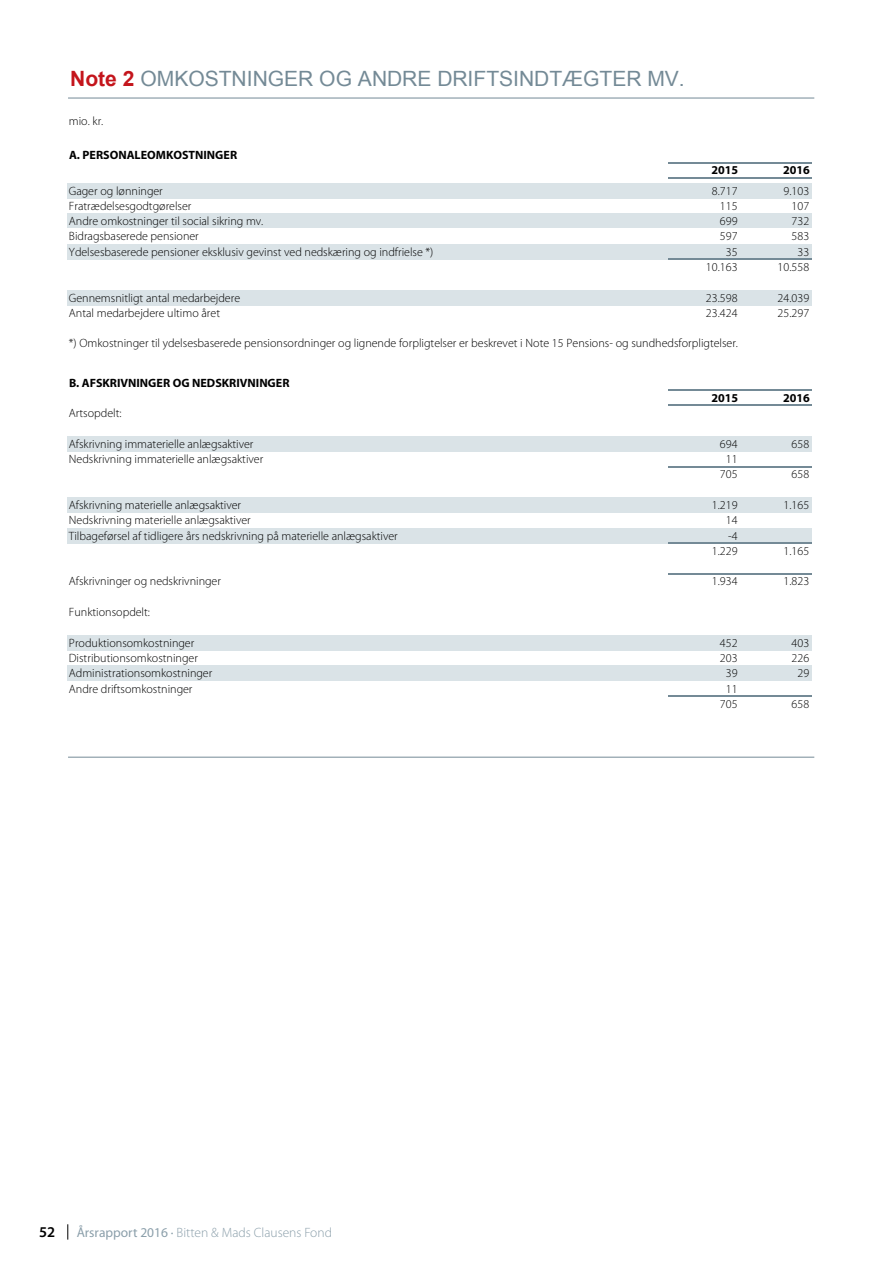
<style>
.page{position:relative;width:893px;height:1263px;background:#fff}
.page>*{position:absolute;margin:0;border:0;box-sizing:border-box;transform-origin:0 0}
.t1{font:21px "Arial";letter-spacing:-.005em;color:#748a96}
.t2{font:600 15px "Myriad Pro";color:#000}
.t3{font:300 13.5px "Myriad Pro";color:#8b9faa}
.t4{font:300 12px/15.3px "Myriad Pro";color:#000;text-align:center}
.t5{font:700 12px "Myriad Pro";color:#000}
.s1{font-weight:700;color:#c4151c}
.s2{font-weight:400}
</style>
<div class="page">
<svg style="left:68px;top:1224px;width:1px;height:15px"></svg>
<div style="left:67px;top:183px;width:745px;height:15px;background:#dae3e7"></div>
<div style="left:67px;top:213px;width:745px;height:16px;background:#dae3e7"></div>
<div style="left:67px;top:244px;width:745px;height:15px;background:#dae3e7"></div>
<div style="left:67px;top:290px;width:745px;height:15px;background:#dae3e7"></div>
<div style="left:67px;top:436px;width:745px;height:15px;background:#dae3e7"></div>
<div style="left:67px;top:497px;width:745px;height:16px;background:#dae3e7"></div>
<div style="left:67px;top:528px;width:745px;height:15px;background:#dae3e7"></div>
<div style="left:67px;top:635px;width:745px;height:15px;background:#dae3e7"></div>
<div style="left:67px;top:666px;width:745px;height:15px;background:#dae3e7"></div>
<hr style="left:668px;top:162px;width:144px;height:1px;background:#748a96">
<hr style="left:668px;top:177px;width:144px;height:2px;background:#748a96">
<hr style="left:668px;top:259px;width:144px;height:1px;background:#748a96">
<hr style="left:668px;top:389px;width:144px;height:2px;background:#748a96">
<hr style="left:668px;top:405px;width:144px;height:1px;background:#748a96">
<hr style="left:668px;top:466px;width:144px;height:1px;background:#748a96">
<hr style="left:668px;top:542px;width:144px;height:2px;background:#748a96">
<hr style="left:668px;top:573px;width:144px;height:1px;background:#748a96">
<hr style="left:668px;top:695px;width:144px;height:2px;background:#748a96">
<hr style="left:68px;top:98px;width:746px;height:1px;background:#748a96">
<hr style="left:68px;top:757px;width:746px;height:1px;background:#748a96">
<h1 class="t1" style="left:70px;top:64px;width:616px"><span class="s1">Note 2</span> OMKOSTNINGER OG ANDRE DRIFTSINDTÆGTER MV.</h1>
<p class="t4" style="left:69px;top:113px;width:36px">mio. kr.</p>
<p class="t5" style="left:69px;top:148px;width:170px">A. PERSONALEOMKOSTNINGER</p>
<p class="t5" style="left:711px;top:163px;width:28px">2015</p>
<p class="t5" style="left:783px;top:163px;width:28px">2016</p>
<p class="t4" style="left:69px;top:183px;width:95px">Gager og lønninger</p>
<p class="t4" style="left:712px;top:183px;width:27px">8.717</p>
<p class="t4" style="left:783px;top:183px;width:27px">9.103</p>
<p class="t4" style="left:69px;top:198px;width:124px">Fratrædelsesgodtgørelser</p>
<p class="t4" style="left:720px;top:198px;width:19px">115</p>
<p class="t4" style="left:792px;top:198px;width:19px">107</p>
<p class="t4" style="left:69px;top:214px;width:196px">Andre omkostninger til social sikring mv.</p>
<p class="t4" style="left:720px;top:214px;width:19px">699</p>
<p class="t4" style="left:792px;top:214px;width:19px">732</p>
<p class="t4" style="left:69px;top:229px;width:131px">Bidragsbaserede pensioner</p>
<p class="t4" style="left:720px;top:229px;width:19px">597</p>
<p class="t4" style="left:792px;top:229px;width:19px">583</p>
<p class="t4" style="left:69px;top:244px;width:366px">Ydelsesbaserede pensioner eksklusiv gevinst ved nedskæring og indfrielse *)</p>
<p class="t4" style="left:726px;top:244px;width:13px">35</p>
<p class="t4" style="left:798px;top:244px;width:13px">33</p>
<p class="t4" style="left:706px;top:259px;width:33px">10.163</p>
<p class="t4" style="left:778px;top:259px;width:33px">10.558</p>
<p class="t4" style="left:69px;top:290px;width:173px">Gennemsnitligt antal medarbejdere</p>
<p class="t4" style="left:706px;top:290px;width:33px">23.598</p>
<p class="t4" style="left:778px;top:290px;width:33px">24.039</p>
<p class="t4" style="left:69px;top:305px;width:153px">Antal medarbejdere ultimo året</p>
<p class="t4" style="left:706px;top:305px;width:33px">23.424</p>
<p class="t4" style="left:778px;top:305px;width:33px">25.297</p>
<p class="t4" style="left:69px;top:336px;width:671px">*) Omkostninger til ydelsesbaserede pensionsordninger og lignende forpligtelser er beskrevet i Note 15 Pensions- og sundhedsforpligtelser.</p>
<p class="t5" style="left:69px;top:376px;width:222px">B. AFSKRIVNINGER OG NEDSKRIVNINGER</p>
<p class="t5" style="left:711px;top:391px;width:28px">2015</p>
<p class="t5" style="left:783px;top:391px;width:28px">2016</p>
<p class="t4" style="left:69px;top:406px;width:54px">Artsopdelt:</p>
<p class="t4" style="left:69px;top:436px;width:186px">Afskrivning immaterielle anlægsaktiver</p>
<p class="t4" style="left:720px;top:436px;width:19px">694</p>
<p class="t4" style="left:792px;top:436px;width:19px">658</p>
<p class="t4" style="left:69px;top:452px;width:196px">Nedskrivning immaterielle anlægsaktiver</p>
<p class="t4" style="left:720px;top:452px;width:19px">11<br>705</p>
<p class="t4" style="left:792px;top:467px;width:19px">658</p>
<p class="t4" style="left:69px;top:497px;width:174px">Afskrivning materielle anlægsaktiver</p>
<p class="t4" style="left:712px;top:497px;width:27px">1.219</p>
<p class="t4" style="left:783px;top:497px;width:27px">1.165</p>
<p class="t4" style="left:69px;top:513px;width:183px">Nedskrivning materielle anlægsaktiver</p>
<p class="t4" style="left:726px;top:513px;width:13px">14</p>
<p class="t4" style="left:69px;top:528px;width:330px">Tilbageførsel af tidligere års nedskrivning på materielle anlægsaktiver</p>
<p class="t4" style="left:712px;top:528px;width:27px;text-align:right">-4<br>1.229</p>
<p class="t4" style="left:783px;top:543px;width:27px">1.165</p>
<p class="t4" style="left:69px;top:574px;width:154px">Afskrivninger og nedskrivninger</p>
<p class="t4" style="left:712px;top:574px;width:27px">1.934</p>
<p class="t4" style="left:783px;top:574px;width:27px">1.823</p>
<p class="t4" style="left:69px;top:605px;width:83px">Funktionsopdelt:</p>
<p class="t4" style="left:69px;top:635px;width:127px">Produktionsomkostninger</p>
<p class="t4" style="left:720px;top:635px;width:19px">452</p>
<p class="t4" style="left:792px;top:635px;width:19px">403</p>
<p class="t4" style="left:69px;top:650px;width:131px">Distributionsomkostninger</p>
<p class="t4" style="left:720px;top:650px;width:19px">203</p>
<p class="t4" style="left:792px;top:650px;width:19px">226</p>
<p class="t4" style="left:69px;top:666px;width:145px">Administrationsomkostninger</p>
<p class="t4" style="left:726px;top:666px;width:13px">39</p>
<p class="t4" style="left:798px;top:666px;width:13px">29</p>
<p class="t4" style="left:69px;top:681px;width:125px">Andre driftsomkostninger</p>
<p class="t4" style="left:720px;top:681px;width:19px">11<br>705</p>
<p class="t4" style="left:792px;top:696px;width:19px">658</p>
<p class="t2" style="left:39px;top:1223px;width:18px">52</p>
<p class="t3" style="left:77px;top:1225px;width:257px"><span class="s2">Årsrapport 2016 ·</span> Bitten &amp; Mads Clausens Fond</p>
</div>
